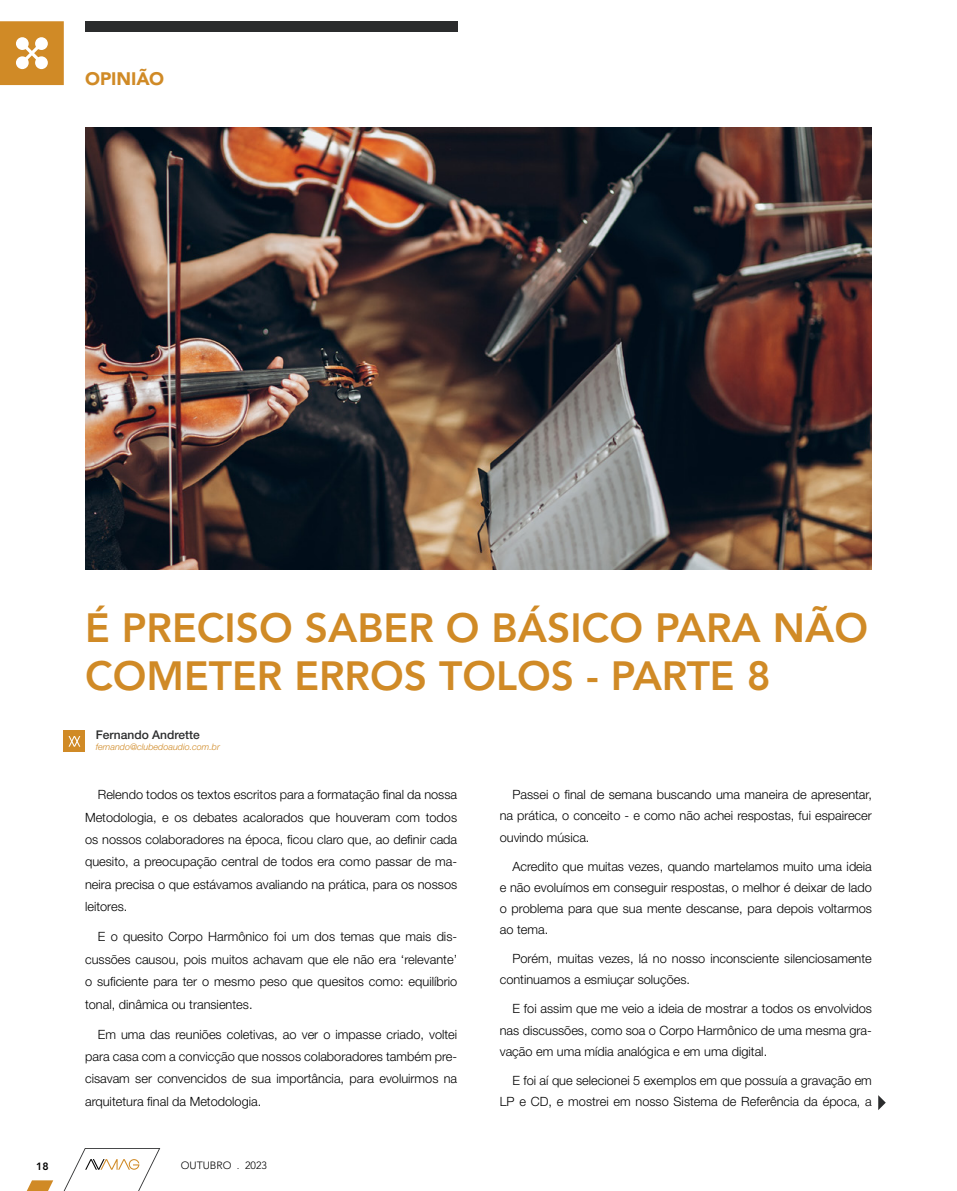
<style>
.page{position:relative;width:957px;height:1191px;background:#fff}
.page>*{position:absolute;margin:0;border:0;box-sizing:border-box;transform-origin:0 0}
.t1{font:800 40.5px/48.6px "Avenir LT Std";color:#d08a26}
.t2{font:900 18px "Avenir LT Std";color:#d08a26}
.t3{font:300 12.75px/22.4px "Helvetica Neue LT Std";color:#000;text-align:justify}
.t4{font:500 12px "Helvetica Neue LT Std";color:#2b2c2d}
.t5{font:300 10.5px "Avenir LT Std";color:#000}
.t6{font:800 10.5px "Avenir LT Std";color:#000}
.t7{font:italic 300 9px "Helvetica Neue LT Std";color:#d08a26}
</style>
<div class="page">
<svg style="left:26px;top:1148px;width:134px;height:43px"></svg>
<svg style="left:878px;top:1095px;width:7px;height:15px"></svg>
<div style="left:85px;top:21px;width:372px;height:11px;background:#2b2c2d"></div>
<svg style="left:0;top:21px;width:64px;height:64px;background:#d79b46"></svg>
<div style="left:64px;top:730px;width:21px;height:22px;background:#d08a26"></div>
<svg style="left:69px;top:736px;width:11px;height:10px"></svg>
<img style="left:85px;top:128px;width:787px;height:442px">
<h2 class="t2" style="left:85px;top:68px;width:80px">OPINIÃO</h2>
<h1 class="t1" style="left:85px;top:603px;width:784px">É PRECISO SABER O BÁSICO PARA NÃO<br>COMETER ERROS TOLOS - PARTE 8</h1>
<p class="t4" style="left:96px;top:728px;width:106px">Fernando Andrette</p>
<p class="t7" style="left:96px;top:741px;width:126px">fernando@clubedoaudio.com.br</p>
<p class="t3" style="left:500px;top:783px;width:374px;line-height:21.3px;text-indent:13px">Passei o final de semana buscando uma maneira de apresentar, na prática, o conceito - e como não achei respostas, fui espairecer ouvindo música.</p>
<p class="t3" style="left:500px;top:855px;width:374px;line-height:21.3px;text-indent:13px">Acredito que muitas vezes, quando martelamos muito uma ideia e não evoluímos em conseguir respostas, o melhor é deixar de lado o problema para que sua mente descanse, para depois voltarmos ao tema.</p>
<p class="t3" style="left:500px;top:947px;width:374px;line-height:21.3px;text-indent:13px">Porém, muitas vezes, lá no nosso inconsciente silenciosamente continuamos a esmiuçar soluções.</p>
<p class="t3" style="left:500px;top:997px;width:374px;line-height:21.3px;text-indent:13px">E foi assim que me veio a ideia de mostrar a todos os envolvidos nas discussões, como soa o Corpo Harmônico de uma mesma gra&shy;vação em uma mídia analógica e em uma digital.</p>
<p class="t3" style="left:500px;top:1069px;width:374px;line-height:21.3px;text-align:right">E foi aí que selecionei 5 exemplos em que possuía a gravação em<br>LP e CD, e mostrei em nosso Sistema de Referência da época, a</p>
<p class="t3" style="left:85px;top:783px;width:374px;text-indent:13px">Relendo todos os textos escritos para a formatação final da nossa Metodologia, e os debates acalorados que houveram com todos os nossos colaboradores na época, ficou claro que, ao definir cada quesito, a preocupação central de todos era como passar de ma&shy;neira precisa o que estávamos avaliando na prática, para os nossos leitores.</p>
<p class="t3" style="left:85px;top:925px;width:374px;text-indent:13px">E o quesito Corpo Harmônico foi um dos temas que mais dis&shy;cussões causou, pois muitos achavam que ele não era ‘relevante’ o suficiente para ter o mesmo peso que quesitos como: equilíbrio tonal, dinâmica ou transientes.</p>
<p class="t3" style="left:85px;top:1022px;width:374px;text-indent:13px">Em uma das reuniões coletivas, ao ver o impasse criado, voltei para casa com a convicção que nossos colaboradores também pre&shy;cisavam ser convencidos de sua importância, para evoluirmos na arquitetura final da Metodologia.</p>
<p class="t6" style="left:36px;top:1160px;width:14px">18</p>
<p class="t5" style="left:181px;top:1159px;width:88px">OUTUBRO . 2023</p>
</div>
